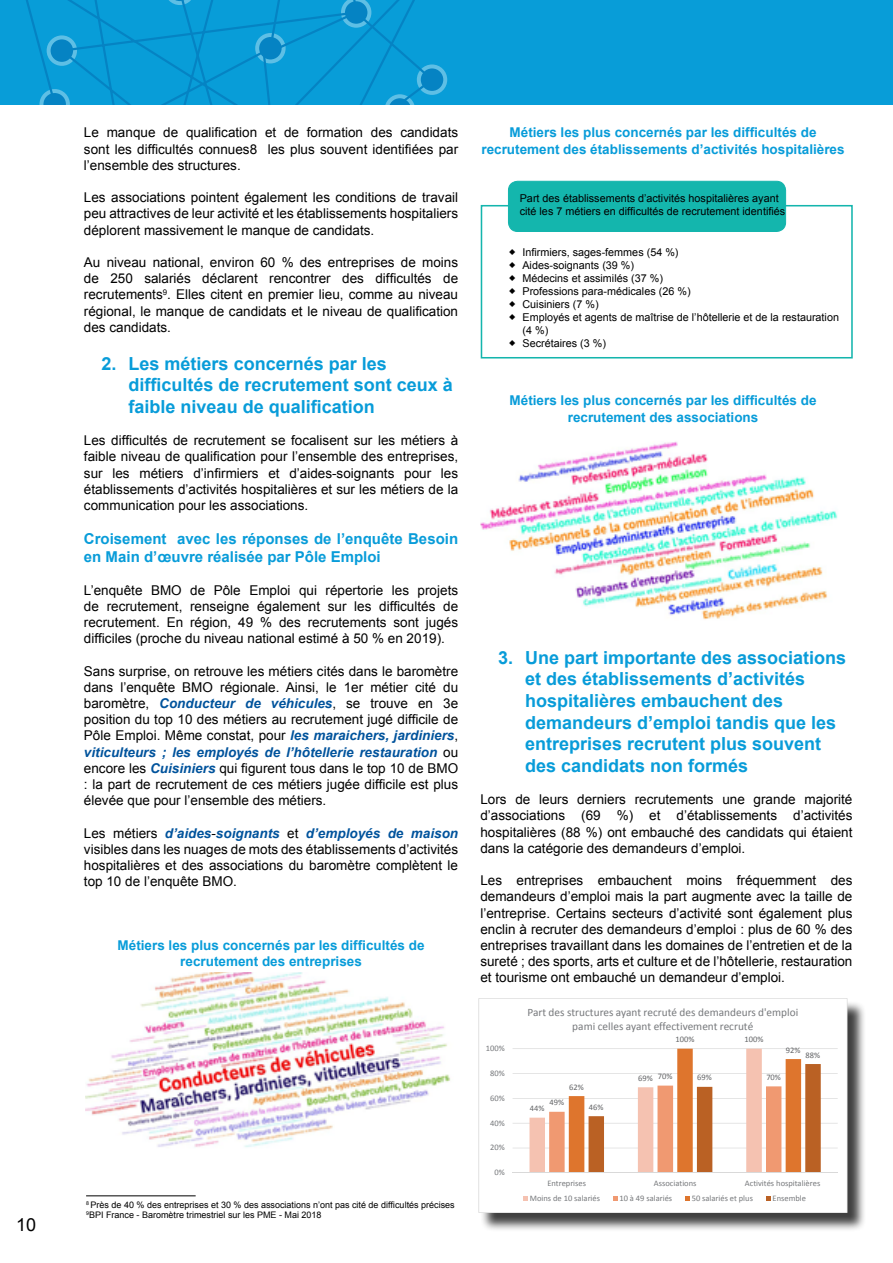
<style>
.page{position:relative;width:893px;height:1263px;background:#fff}
.page>*{position:absolute;margin:0;border:0;box-sizing:border-box;transform-origin:0 0}
.t1{font:700 18px/21.6px "Arial";color:#089cd9}
.t2{font:18px "Arial";color:#000}
.t3{font:700 15px/18px "Arial";color:#089cd9}
.t4{font:13.5px/16.2px "Arial";color:#000;text-align:justify}
.t5{font:700 13.5px/16.2px "Arial";color:#089cd9;text-align:center}
.t6{font:11.25px/13.8px "Calibri";color:#76787b;text-align:center}
.t7{font:10.8px/12.9px "Arial";color:#000}
.t8{font:9px/10.8px "Arial";color:#000}
.t9{font:8.4px "Calibri";color:#76787b}
.t10{font:8.4px "Calibri";color:#636466}
.s1{font-weight:700;font-style:italic;color:#00539c}
</style>
<div class="page">
<hr style="left:86px;top:1195px;width:110px;height:1px;background:#000">
<img style="left:85px;top:972px;width:366px;height:175px">
<div style="left:0;top:0;width:893px;height:104px;background:#089dd8"></div>
<svg style="left:419px;top:66px;width:26px;height:27px"></svg>
<div style="left:417px;top:64px;width:30px;height:31px;border:4px solid #fff;border-radius:50%"></div>
<svg style="left:26px;top:0;width:413px;height:104px"></svg>
<img style="left:481px;top:441px;width:357px;height:179px">
<div style="left:481px;top:1001px;width:385px;height:231px;background:#000;opacity:.75"></div>
<svg style="left:478px;top:998px;width:369px;height:215px"></svg>
<div style="left:481px;top:205px;width:371px;height:153px;border:2px solid #14b5ad"></div>
<div style="left:508px;top:181px;width:278px;height:50px;background:#14b6ad;border-radius:9px"></div>
<div style="left:508px;top:181px;width:278px;height:51px;border:1px solid #14b5ad;border-radius:9px"></div>
<h1 class="t2" style="left:16px;top:1213px;width:22px">10</h1>
<p class="t4" style="left:84px;top:125px;width:376px">Le manque de qualification et de formation des candidats sont les difficultés connues8 les plus souvent identifiées par l’ensemble des structures.</p>
<p class="t4" style="left:84px;top:189px;width:376px">Les associations pointent également les conditions de travail peu attractives de leur activité et les établissements hospitaliers déplorent massivement le manque de candidats.</p>
<p class="t4" style="left:84px;top:254px;width:376px">Au niveau national, environ 60 % des entreprises de moins de 250 salariés déclarent rencontrer des difficultés de recrutements<sup>9</sup>. Elles citent en premier lieu, comme au niveau régional, le manque de candidats et le niveau de qualification des candidats.</p>
<h1 class="t1" style="left:129px;top:353px;width:326px;text-indent:-27px">2. Les métiers concernés par les difficultés de recrutement sont ceux à faible niveau de qualification</h1>
<p class="t4" style="left:84px;top:432px;width:376px">Les difficultés de recrutement se focalisent sur les métiers à faible niveau de qualification pour l’ensemble des entreprises, sur les métiers d’infirmiers et d’aides-soignants pour les établissements d’activités hospitalières et sur les métiers de la communication pour les associations.</p>
<p class="t3" style="left:84px;top:530px;width:376px">Croisement avec les réponses de l’enquête Besoin en Main d’œuvre réalisée par Pôle Emploi</p>
<p class="t4" style="left:84px;top:582px;width:376px">L’enquête BMO de Pôle Emploi qui répertorie les projets de recrutement, renseigne également sur les difficultés de recrutement. En région, 49 % des recrutements sont jugés difficiles (proche du niveau national estimé à 50 % en 2019).</p>
<p class="t4" style="left:84px;top:663px;width:376px">Sans surprise, on retrouve les métiers cités dans le baromètre dans l’enquête BMO régionale. Ainsi, le 1er métier cité du baromètre, <span class="s1">Conducteur de véhicules</span>, se trouve en 3e position du top 10 des métiers au recrutement jugé difficile de Pôle Emploi. Même constat, pour <span class="s1">les maraichers, jardiniers</span>, <span class="s1">viticulteurs ; les employés de l’hôtellerie restauration</span> ou encore les <span class="s1">Cuisiniers</span> qui figurent tous dans le top 10 de BMO : la part de recrutement de ces métiers jugée difficile est plus élevée que pour l’ensemble des métiers.</p>
<p class="t4" style="left:84px;top:825px;width:376px">Les métiers <span class="s1">d’aides</span>-<span class="s1">soignants</span> et <span class="s1">d’employés de maison </span>visibles dans les nuages de mots des établissements d’activités hospitalières et des associations du baromètre complètent le top 10 de l’enquête BMO.</p>
<p class="t5" style="left:118px;top:937px;width:308px">Métiers les plus concernés par les difficultés de recrutement des entreprises</p>
<p class="t8" style="left:86px;top:1199px;width:370px"><sup>8</sup> Près de 40 % des entreprises et 30 % des associations n’ont pas cité de difficultés précises<br><sup>9</sup>BPI France - Baromètre trimestriel sur les PME - Mai 2018</p>
<p class="t5" style="left:481px;top:125px;width:365px">Métiers les plus concernés par les difficultés de recrutement des établissements d’activités hospitalières</p>
<p class="t7" style="left:520px;top:192px;width:267px">Part des établissements d’activités hospitalières ayant cité les 7 métiers en difficultés de recrutement identifiés</p>
<p class="t7" style="left:522px;top:246px;width:318px">Infirmiers, sages-femmes (54 %)<br>Aides-soignants (39 %)<br>Médecins et assimilés (37 %)<br>Professions para-médicales (26 %)<br>Cuisiniers (7 %)<br>Employés et agents de maîtrise de l’hôtellerie et de la restauration (4 %)<br>Secrétaires (3 %)</p>
<p class="t5" style="left:510px;top:393px;width:308px">Métiers les plus concernés par les difficultés de recrutement des associations</p>
<h1 class="t1" style="left:525px;top:647px;width:323px;text-indent:-27px">3. Une part importante des associations et des établissements d’activités hospitalières embauchent des demandeurs d’emploi tandis que les entreprises recrutent plus souvent des candidats non formés</h1>
<p class="t4" style="left:480px;top:791px;width:374px">Lors de leurs derniers recrutements une grande majorité d’associations (69 %) et d’établissements d’activités hospitalières (88 %) ont embauché des candidats qui étaient dans la catégorie des demandeurs d’emploi.</p>
<p class="t4" style="left:480px;top:872px;width:374px">Les entreprises embauchent moins fréquemment des demandeurs d’emploi mais la part augmente avec la taille de l’entreprise. Certains secteurs d’activité sont également plus enclin à recruter des demandeurs d’emploi : plus de 60 % des entreprises travaillant dans les domaines de l’entretien et de la sureté ; des sports, arts et culture et de l’hôtellerie, restauration et tourisme ont embauché un demandeur d’emploi.</p>
<p class="t6" style="left:527px;top:1006px;width:272px">Part des structures ayant recruté des demandeurs d'emploi pami celles ayant effectivement recruté</p>
<p class="t9" style="left:486px;top:1043px;width:20px">100%</p>
<p class="t9" style="left:490px;top:1068px;width:16px">80%</p>
<p class="t9" style="left:490px;top:1093px;width:16px">60%</p>
<p class="t9" style="left:490px;top:1117px;width:16px">40%</p>
<p class="t9" style="left:490px;top:1142px;width:16px">20%</p>
<p class="t9" style="left:494px;top:1167px;width:12px">0%</p>
<p class="t10" style="left:675px;top:1034px;width:20px">100%</p>
<p class="t10" style="left:744px;top:1034px;width:20px">100%</p>
<p class="t10" style="left:786px;top:1044px;width:16px">92%</p>
<p class="t10" style="left:806px;top:1049px;width:16px">88%</p>
<p class="t10" style="left:569px;top:1081px;width:16px">62%</p>
<p class="t10" style="left:549px;top:1097px;width:16px">49%</p>
<p class="t10" style="left:530px;top:1103px;width:16px">44%</p>
<p class="t10" style="left:589px;top:1101px;width:16px">46%</p>
<p class="t10" style="left:658px;top:1071px;width:16px">70%</p>
<p class="t10" style="left:766px;top:1072px;width:16px">70%</p>
<p class="t10" style="left:697px;top:1072px;width:16px">69%</p>
<p class="t10" style="left:638px;top:1073px;width:16px">69%</p>
<p class="t9" style="left:547px;top:1178px;width:40px">Entreprises</p>
<p class="t9" style="left:654px;top:1178px;width:44px">Associations</p>
<p class="t9" style="left:745px;top:1178px;width:77px">Activités hospitalières</p>
<p class="t9" style="left:530px;top:1193px;width:72px">Moins de 10 salariés</p>
<p class="t9" style="left:619px;top:1193px;width:54px">10 à 49 salariés</p>
<p class="t9" style="left:692px;top:1193px;width:63px">50 salariés et plus</p>
<p class="t9" style="left:772px;top:1193px;width:35px">Ensemble</p>
</div>
